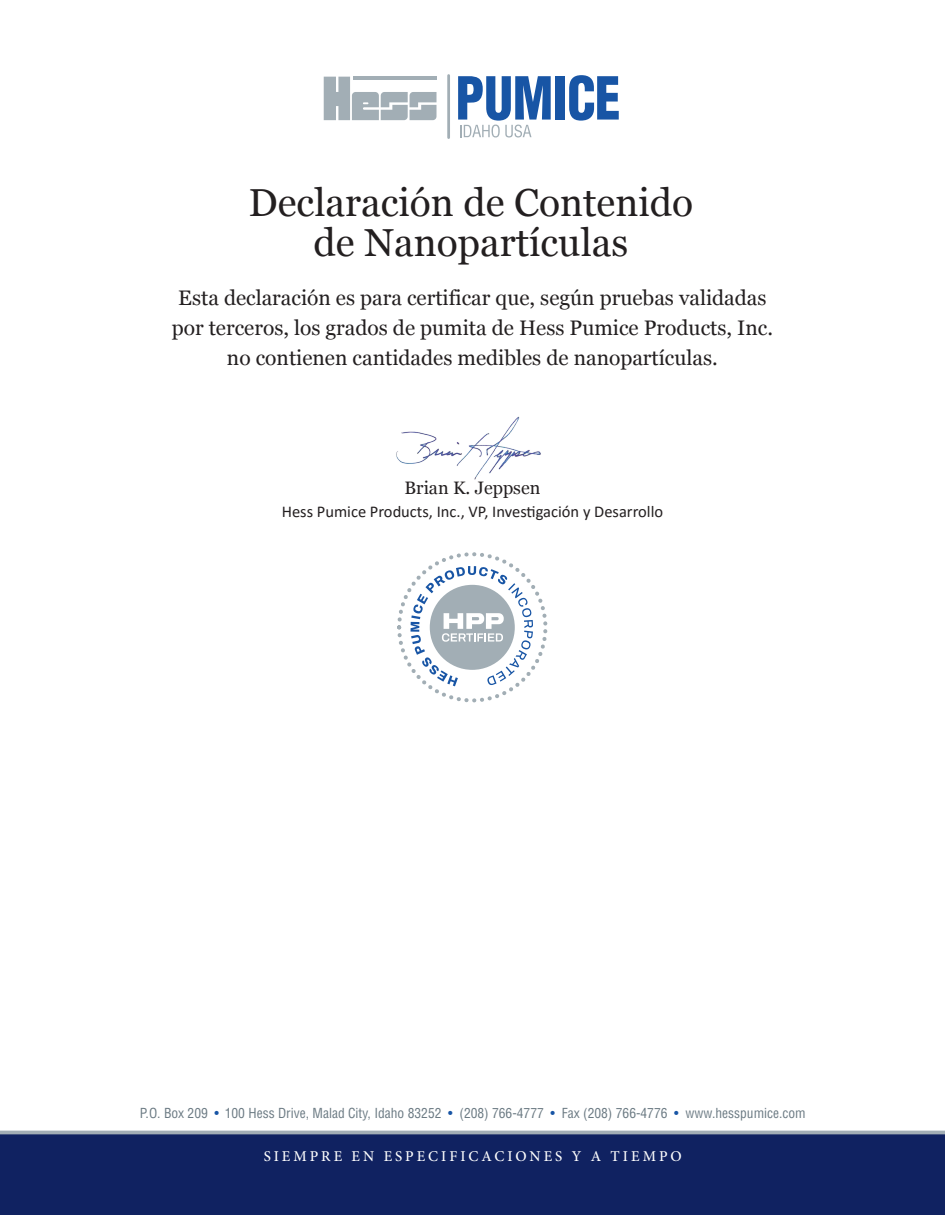
<style>
.page{position:relative;width:945px;height:1215px;background:#fff}
.page>*{position:absolute;margin:0;border:0;box-sizing:border-box;transform-origin:0 0}
.t1{font:39px/40.5px "Georgia";color:#231f20;text-align:center}
.t2{font:21px/30px "Georgia";color:#231f20;text-align:center}
.t3{font:18px "Georgia";color:#231f20}
.t4{font:16.5px "Calibri";color:#231f20}
.t5{font:500 15px "Minion Pro";letter-spacing:.2em;color:#fff}
.t6{font:condensed 13.5px "Helvetica";color:#6b7a83}
.s1{color:#1855a5}
</style>
<div class="page">
<div style="left:556px;top:76px;width:9px;height:44px;background:#1855a5"></div>
<svg style="left:569px;top:75px;width:50px;height:46px"></svg>
<hr style="left:447px;top:76px;width:3px;height:62px;background:#a2aeb5">
<svg style="left:458px;top:76px;width:93px;height:61px"></svg>
<svg style="left:324px;top:77px;width:113px;height:43px"></svg>
<div style="left:0;top:1132px;width:945px;height:83px;background:#102261"></div>
<hr style="left:0;top:1131px;width:945px;height:3px;background:#a2aeb5">
<img style="left:396px;top:416px;width:145px;height:64px">
<div style="left:397px;top:552px;width:150px;height:150px;border:4px dashed #a2aeb5;border-radius:50%"></div>
<svg style="left:411px;top:566px;width:122px;height:120px"></svg>
<h1 class="t1" style="left:249px;top:180px;width:446px">Declaración de Contenido de Nanopartículas</h1>
<p class="t2" style="left:172px;top:282px;width:603px">Esta declaración es para certificar que, según pruebas validadas por terceros, los grados de pumita de Hess Pumice Products, Inc. no contienen cantidades medibles de nanopartículas.</p>
<p class="t3" style="left:405px;top:475px;width:137px">Brian K. Jeppsen</p>
<p class="t4" style="left:282px;top:500px;width:383px">Hess Pumice Products, Inc., VP, Investigación y Desarrollo</p>
<p class="t6" style="left:140px;top:1104px;width:667px">P.O. Box 209 <span class="s1">•</span> 100 Hess Drive, Malad City, Idaho 83252 <span class="s1">•</span> (208) 766-4777 <span class="s1">•</span> Fax (208) 766-4776 <span class="s1">•</span> www.hesspumice.com</p>
<p class="t5" style="left:264px;top:1146px;width:420px">SIEMPRE EN ESPECIFICACIONES Y A TIEMPO</p>
</div>
